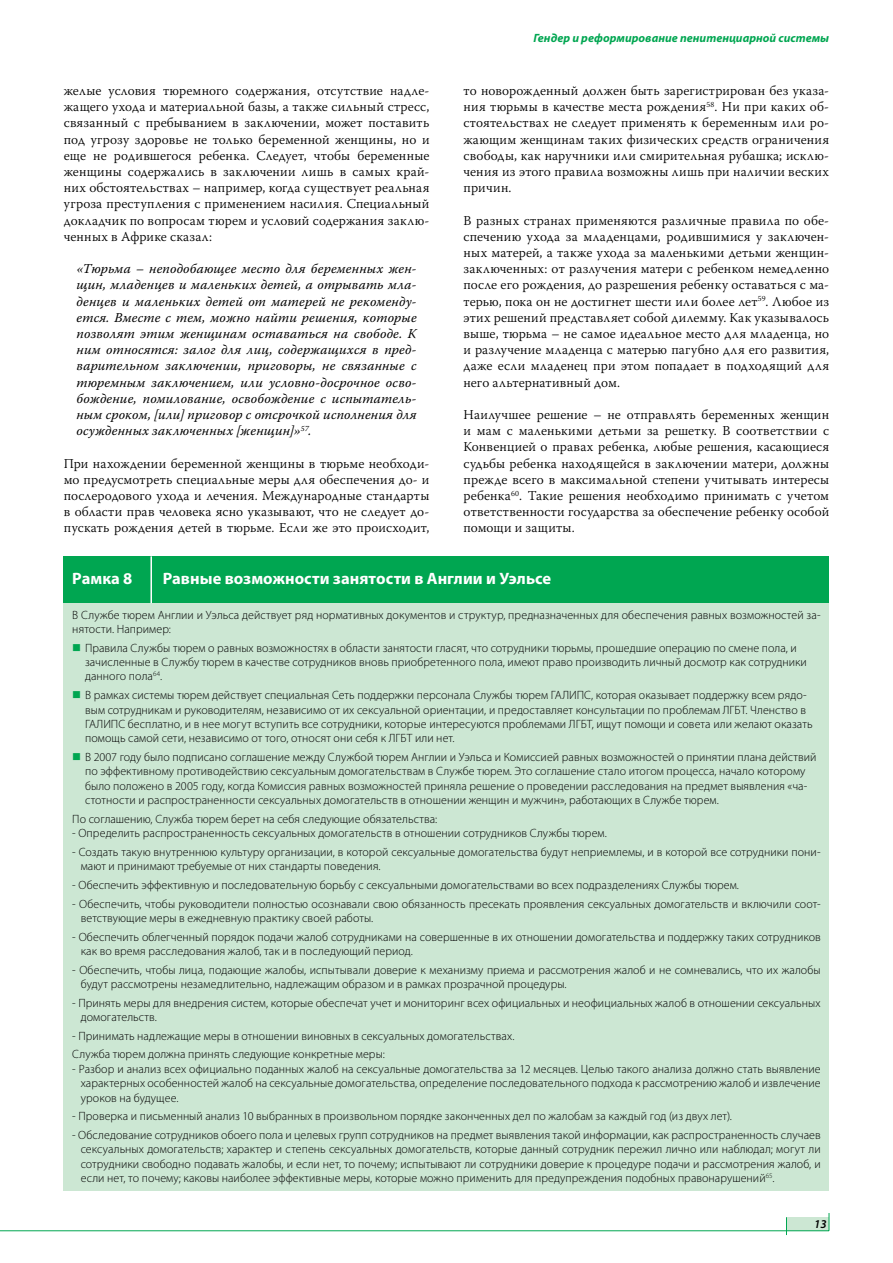
<style>
.page{position:relative;width:893px;height:1263px;background:#fff}
.page>*{position:absolute;margin:0;border:0;box-sizing:border-box;transform-origin:0 0}
.t1{font:700 16.5px "Myriad Pro";letter-spacing:.005em;color:#fff}
.t2{font:300 13.5px/16.2px "Warnock Pro";letter-spacing:.015em;color:#000;text-align:justify}
.t3{font:italic 13.5px/16.2px "Warnock Pro";letter-spacing:.01em;color:#000;text-align:justify}
.t4{font:300 12px/14.4px "Myriad Pro";letter-spacing:.005em;color:#000}
.t5{font:italic 700 12px "Myriad Pro";color:#00a651}
.t6{font:italic 600 12px "Myriad Pro";color:#000}
</style>
<div class="page">
<div style="left:786px;top:1217px;width:43px;height:14px;background:#cce7d3"></div>
<svg style="left:786px;top:1217px;width:1px;height:18px"></svg>
<svg style="left:829px;top:1213px;width:1px;height:18px"></svg>
<hr style="left:0;top:1230px;width:829px;height:1px;background:#00a651">
<div style="left:64px;top:601px;width:765px;height:590px;background:#cce7d3"></div>
<div style="left:64px;top:556px;width:765px;height:47px;background:#00a651"></div>
<hr style="left:150px;top:556px;width:2px;height:47px;background:#fff">
<p class="t2" style="left:64px;top:82px;width:367px">желые условия тюремного содержания, отсутствие надле&shy;жащего ухода и материальной базы, а также сильный стресс, связанный с пребыванием в заключении, может поставить под угрозу здоровье не только беременной женщины, но и еще не родившегося ребенка. Следует, чтобы беременные женщины содержались в заключении лишь в самых край&shy;них обстоятельствах – например, когда существует реальная угроза преступления с применением насилия. Специальный докладчик по вопросам тюрем и условий содержания заклю&shy;ченных в Африке сказал:</p>
<p class="t3" style="left:77px;top:260px;width:342px">«Тюрьма – неподобающее место для беременных жен&shy;щин, младенцев и маленьких детей, а отрывать мла&shy;денцев и маленьких детей от матерей не рекоменду&shy;ется. Вместе с тем, можно найти решения, которые позволят этим женщинам оставаться на свободе. К ним относятся: залог для лиц, содержащихся в пред&shy;варительном заключении, приговоры, не связанные с тюремным заключением, или условно-досрочное осво&shy;бождение, помилование, освобождение с испытатель&shy;ным сроком, [или] приговор с отсрочкой исполнения для осужденных заключенных [женщин]»<sup>57</sup>.</p>
<p class="t2" style="left:64px;top:455px;width:367px">При нахождении беременной женщины в тюрьме необходи&shy;мо предусмотреть специальные меры для обеспечения до- и послеродового ухода и лечения. Международные стандарты в области прав человека ясно указывают, что не следует до&shy;пускать рождения детей в тюрьме. Если же это происходит,</p>
<p class="t5" style="left:533px;top:30px;width:297px">Гендер и реформирование пенитенциарной системы</p>
<p class="t2" style="left:463px;top:82px;width:367px">то новорожденный должен быть зарегистрирован без указа&shy;ния тюрьмы в качестве места рождения<sup>58</sup>. Ни при каких об&shy;стоятельствах не следует применять к беременным или ро&shy;жающим женщинам таких физических средств ограничения свободы, как наручники или смирительная рубашка; исклю&shy;чения из этого правила возможны лишь при наличии веских причин.</p>
<p class="t2" style="left:463px;top:212px;width:367px">В разных странах применяются различные правила по обе&shy;спечению ухода за младенцами, родившимися у заключен&shy;ных матерей, а также ухода за маленькими детьми женщин&shy;заключенных: от разлучения матери с ребенком немедленно после его рождения, до разрешения ребенку оставаться с ма&shy;терью, пока он не достигнет шести или более лет<sup>59</sup>. Любое из этих решений представляет собой дилемму. Как указывалось выше, тюрьма – не самое идеальное место для младенца, но и разлучение младенца с матерью пагубно для его развития, даже если младенец при этом попадает в подходящий для него альтернативный дом.</p>
<p class="t2" style="left:463px;top:406px;width:367px">Наилучшее решение – не отправлять беременных женщин и мам с маленькими детьми за решетку. В соответствии с Конвенцией о правах ребенка, любые решения, касающиеся судьбы ребенка находящейся в заключении матери, должны прежде всего в максимальной степени учитывать интересы ребенка<sup>60</sup>. Такие решения необходимо принимать с учетом ответственности государства за обеспечение ребенку особой помощи и защиты.</p>
<h1 class="t1" style="left:72px;top:567px;width:62px">Рамка 8</h1>
<h1 class="t1" style="left:163px;top:567px;width:390px">Равные возможности занятости в Англии и Уэльсе</h1>
<p class="t4" style="left:72px;top:607px;width:750px">В Службе тюрем Англии и Уэльса действует ряд нормативных документов и структур, предназначенных для обеспечения равных возможностей за&shy;нятости. Например:</p>
<p class="t4" style="left:85px;top:640px;width:723px">Правила Службы тюрем о равных возможностях в области занятости гласят, что сотрудники тюрьмы, прошедшие операцию по смене пола, и зачисленные в Службу тюрем в качестве сотрудников вновь приобретенного пола, имеют право производить личный досмотр как сотрудники данного пола<sup>64</sup>.</p>
<p class="t4" style="left:85px;top:688px;width:729px">В рамках системы тюрем действует специальная Сеть поддержки персонала Службы тюрем ГАЛИПС, которая оказывает поддержку всем рядо&shy;вым сотрудникам и руководителям, независимо от их сексуальной ориентации, и предоставляет консультации по проблемам ЛГБТ. Членство в ГАЛИПС бесплатно, и в нее могут вступить все сотрудники, которые интересуются проблемами ЛГБТ, ищут помощи и совета или желают оказать помощь самой сети, независимо от того, относят они себя к ЛГБТ или нет.</p>
<p class="t4" style="left:85px;top:750px;width:733px">В 2007 году было подписано соглашение между Службой тюрем Англии и Уэльса и Комиссией равных возможностей о принятии плана действий по эффективному противодействию сексуальным домогательствам в Службе тюрем. Это соглашение стало итогом процесса, начало которому было положено в 2005 году, когда Комиссия равных возможностей приняла решение о проведении расследования на предмет выявления «ча&shy;стотности и распространенности сексуальных домогательств в отношении женщин и мужчин», работающих в Службе тюрем.</p>
<p class="t4" style="left:72px;top:811px;width:367px">По соглашению, Служба тюрем берет на себя следующие обязательства:</p>
<p class="t4" style="left:72px;top:826px;width:536px">- Определить распространенность сексуальных домогательств в отношении сотрудников Службы тюрем.</p>
<p class="t4" style="left:81px;top:844px;width:741px;text-indent:-8px">- Создать такую внутреннюю культуру организации, в которой сексуальные домогательства будут неприемлемы, и в которой все сотрудники пони&shy;мают и принимают требуемые от них стандарты поведения.</p>
<p class="t4" style="left:72px;top:878px;width:668px">- Обеспечить эффективную и последовательную борьбу с сексуальными домогательствами во всех подразделениях Службы тюрем.</p>
<p class="t4" style="left:81px;top:896px;width:741px;text-indent:-8px">- Обеспечить, чтобы руководители полностью осознавали свою обязанность пресекать проявления сексуальных домогательств и включили соот&shy;ветствующие меры в ежедневную практику своей работы.</p>
<p class="t4" style="left:81px;top:929px;width:741px;text-indent:-9px">- Обеспечить облегченный порядок подачи жалоб сотрудниками на совершенные в их отношении домогательства и поддержку таких сотрудников как во время расследования жалоб, так и в последующий период.</p>
<p class="t4" style="left:81px;top:962px;width:741px;text-indent:-9px">- Обеспечить, чтобы лица, подающие жалобы, испытывали доверие к механизму приема и рассмотрения жалоб и не сомневались, что их жалобы будут рассмотрены незамедлительно, надлежащим образом и в рамках прозрачной процедуры.</p>
<p class="t4" style="left:81px;top:995px;width:741px;text-indent:-9px">- Принять меры для внедрения систем, которые обеспечат учет и мониторинг всех официальных и неофициальных жалоб в отношении сексуальных домогательств.</p>
<p class="t4" style="left:72px;top:1026px;width:444px;line-height:18.6px">- Принимать надлежащие меры в отношении виновных в сексуальных домогательствах.<br>Служба тюрем должна принять следующие конкретные меры:</p>
<p class="t4" style="left:81px;top:1061px;width:741px;text-align:justify;text-indent:-9px">- Разбор и анализ всех официально поданных жалоб на сексуальные домогательства за 12 месяцев. Целью такого анализа должно стать выявление характерных особенностей жалоб на сексуальные домогательства, определение последовательного подхода к рассмотрению жалоб и извлечение уроков на будущее.</p>
<p class="t4" style="left:72px;top:1109px;width:661px">- Проверка и письменный анализ 10 выбранных в произвольном порядке законченных дел по жалобам за каждый год (из двух лет).</p>
<p class="t4" style="left:81px;top:1127px;width:741px;text-align:justify;text-indent:-9px">- Обследование сотрудников обоего пола и целевых групп сотрудников на предмет выявления такой информации, как распространенность случаев сексуальных домогательств; характер и степень сексуальных домогательств, которые данный сотрудник пережил лично или наблюдал; могут ли сотрудники свободно подавать жалобы, и если нет, то почему; испытывают ли сотрудники доверие к процедуре подачи и рассмотрения жалоб, и если нет, то почему; каковы наиболее эффективные меры, которые можно применить для предупреждения подобных правонарушений<sup>65</sup>.</p>
<p class="t6" style="left:814px;top:1216px;width:14px">13</p>
</div>
